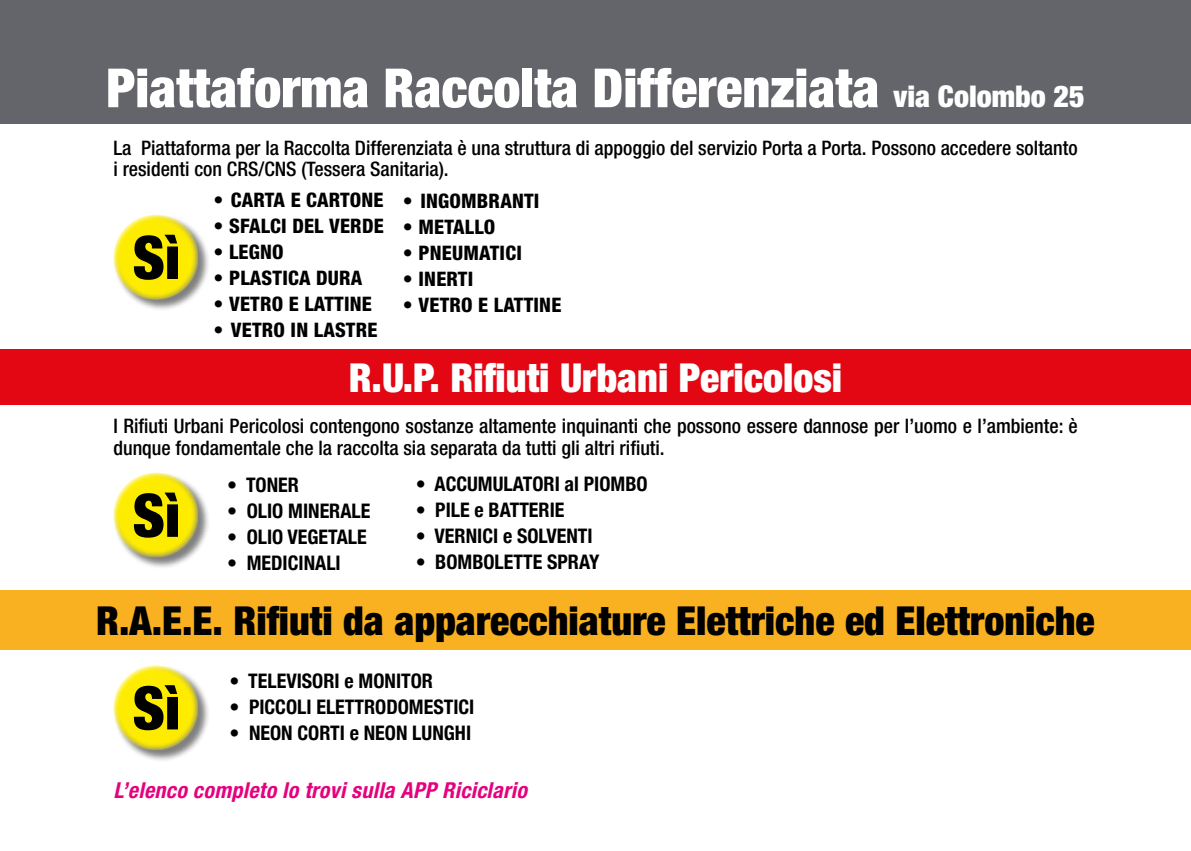
<style>
.page{position:relative;width:1191px;height:851px;background:#fff}
.page>*{position:absolute;margin:0;border:0;box-sizing:border-box;transform-origin:0 0}
.t1{font:900 condensed 54px "Helvetica Neue LT Std";color:#fff}
.t2{font:900 condensed 40px "Helvetica Neue LT Std";color:#000}
.t3{font:900 condensed 40px "Helvetica Neue LT Std";color:#fff}
.t4{font:italic 700 condensed 22px "Helvetica Neue LT Std";letter-spacing:.015em;color:#e6007d}
.t5{font:500 condensed 20px/22px "Helvetica Neue LT Std";color:#000}
.t6{font:700 condensed 20px "Helvetica Neue";color:#000}
.t7{font:800 condensed 20px "Helvetica Neue LT Std";letter-spacing:.01em;color:#000}
.s1{font-size:30px}
</style>
<div class="page">
<div style="left:113px;top:472px;width:97px;height:97px;background:#000;opacity:.5"></div>
<svg style="left:113px;top:472px;width:85px;height:85px;background:#f4e51c"></svg>
<svg style="left:134px;top:492px;width:44px;height:45px;background:#565000"></svg>
<div style="left:0;top:349px;width:1191px;height:55px;background:#e30613"></div>
<div style="left:0;top:590px;width:1191px;height:59px;background:#f9b122"></div>
<div style="left:113px;top:664px;width:97px;height:97px;background:#000;opacity:.5"></div>
<svg style="left:113px;top:665px;width:85px;height:85px;background:#f4e51b"></svg>
<svg style="left:134px;top:685px;width:44px;height:45px;background:#565000"></svg>
<div style="left:0;top:0;width:1191px;height:123px;background:#63656a"></div>
<div style="left:113px;top:214px;width:97px;height:97px;background:#000;opacity:.5"></div>
<svg style="left:113px;top:215px;width:85px;height:85px;background:#f4e518"></svg>
<svg style="left:134px;top:235px;width:44px;height:45px;background:#565000"></svg>
<h1 class="t1" style="left:106px;top:55px;width:980px">Piattaforma Raccolta Differenziata <span class="s1">via Colombo 25</span></h1>
<p class="t5" style="left:113px;top:137px;width:965px;line-height:21.2px">La Piattaforma per la Raccolta Differenziata è una struttura di appoggio del servizio Porta a Porta. Possono accedere soltanto i residenti con CRS/CNS (Tessera Sanitaria).</p>
<p class="t7" style="left:213px;top:188px;width:171px">• CARTA E CARTONE</p>
<p class="t7" style="left:213px;top:214px;width:172px">• SFALCI DEL VERDE</p>
<p class="t7" style="left:213px;top:240px;width:72px">• LEGNO</p>
<p class="t7" style="left:213px;top:266px;width:150px">• PLASTICA DURA</p>
<p class="t7" style="left:213px;top:292px;width:160px">• VETRO E LATTINE</p>
<p class="t7" style="left:213px;top:318px;width:165px">• VETRO IN LASTRE</p>
<p class="t7" style="left:403px;top:189px;width:138px">• INGOMBRANTI</p>
<p class="t7" style="left:403px;top:215px;width:94px">• METALLO</p>
<p class="t7" style="left:403px;top:241px;width:120px">• PNEUMATICI</p>
<p class="t7" style="left:403px;top:267px;width:72px">• INERTI</p>
<p class="t7" style="left:403px;top:293px;width:160px">• VETRO E LATTINE</p>
<h2 class="t3" style="left:349px;top:353px;width:495px">R.U.P. Rifiuti Urbani Pericolosi</h2>
<p class="t5" style="left:113px;top:414px;width:965px">I Rifiuti Urbani Pericolosi contengono sostanze altamente inquinanti che possono essere dannose per l’uomo e l’ambiente: è dunque fondamentale che la raccolta sia separata da tutti gli altri rifiuti.</p>
<p class="t6" style="left:227px;top:468px;width:73px">• TONER</p>
<p class="t6" style="left:227px;top:494px;width:145px">• OLIO MINERALE</p>
<p class="t6" style="left:227px;top:520px;width:141px">• OLIO VEGETALE</p>
<p class="t6" style="left:227px;top:546px;width:115px">• MEDICINALI</p>
<p class="t6" style="left:416px;top:467px;width:233px">• ACCUMULATORI al PIOMBO</p>
<p class="t6" style="left:416px;top:493px;width:150px">• PILE e BATTERIE</p>
<p class="t6" style="left:416px;top:519px;width:178px">• VERNICI e SOLVENTI</p>
<p class="t6" style="left:416px;top:545px;width:185px">• BOMBOLETTE SPRAY</p>
<h2 class="t2" style="left:96px;top:596px;width:1000px">R.A.E.E. Rifiuti da apparecchiature Elettriche ed Elettroniche</h2>
<p class="t6" style="left:229px;top:664px;width:205px">• TELEVISORI e MONITOR</p>
<p class="t6" style="left:229px;top:690px;width:246px">• PICCOLI ELETTRODOMESTICI</p>
<p class="t6" style="left:229px;top:716px;width:243px">• NEON CORTI e NEON LUNGHI</p>
<p class="t4" style="left:113px;top:776px;width:415px">L’elenco completo lo trovi sulla APP Riciclario</p>
</div>
